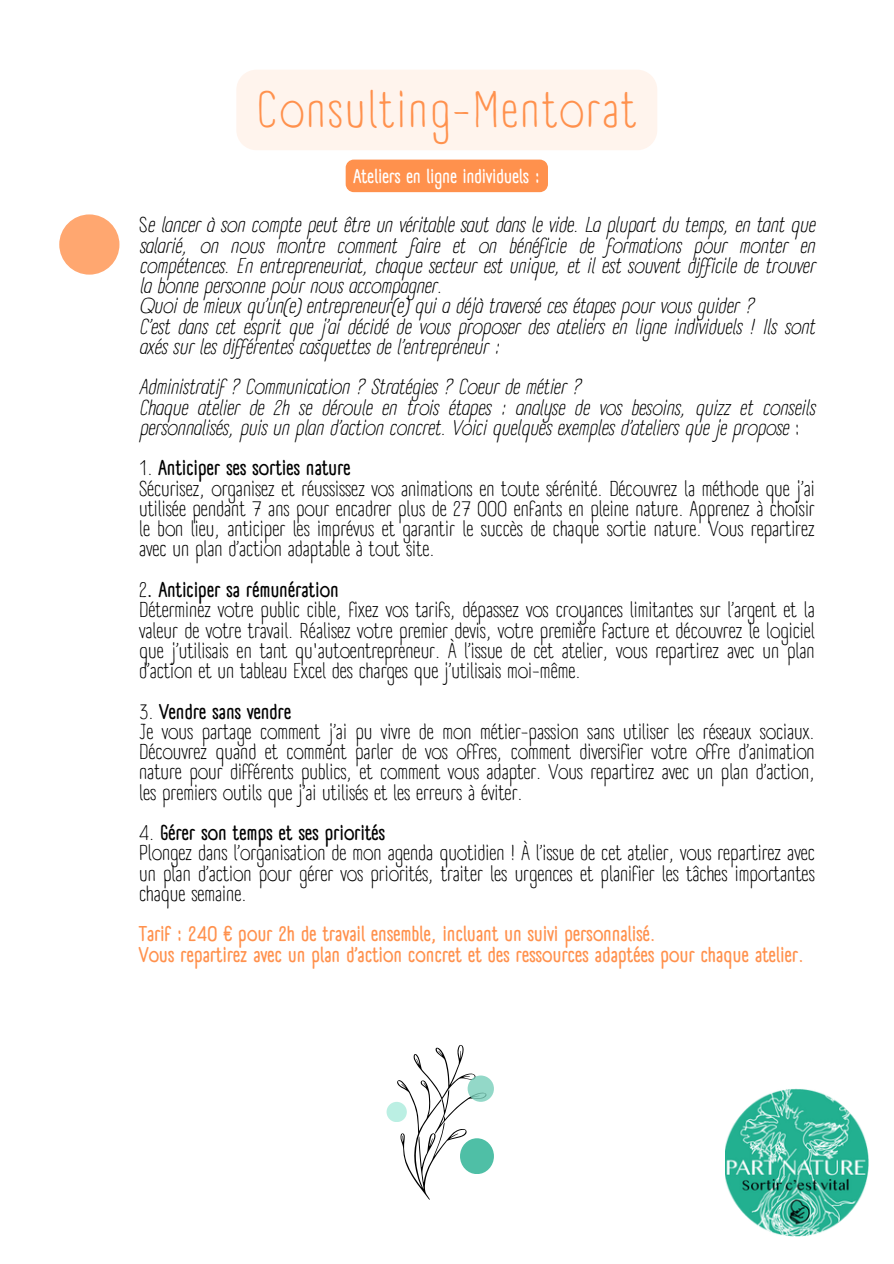
<style>
.page{position:relative;width:894px;height:1264px;background:#fff}
.page>*{position:absolute;margin:0;border:0;box-sizing:border-box;transform-origin:0 0}
.t1{font:49.5px "A Day Without Sun Text";letter-spacing:.05em;color:#ff914d}
.t2{font:21px/20.2px "A Day Without Sun Text";color:#000;text-align:justify}
.t3{font:italic 21px/20.2px "A Day Without Sun Text";color:#000}
.t4{font:700 21px/20.2px "A Day Without Sun Text";color:#ff914d}
.t5{font:700 21px "A Day Without Sun Text";color:#000}
.t6{font:700 19.5px "A Day Without Sun Text";color:#fff}
.s1{font-style:normal}
.s2{font-weight:400}
</style>
<div class="page">
<svg style="left:397px;top:1045px;width:89px;height:154px"></svg>
<div style="left:236px;top:70px;width:421px;height:80px;background:#fff4ed"></div>
<div style="left:59px;top:214px;width:60px;height:61px;background:#ffa770;border-radius:50%"></div>
<svg style="left:467px;top:1075px;width:27px;height:26px"></svg>
<svg style="left:386px;top:1101px;width:21px;height:21px"></svg>
<div style="left:460px;top:1138px;width:34px;height:35px;background:#4fbfa6;border-radius:50%"></div>
<img style="left:725px;top:1088px;width:142px;height:148px">
<div style="left:345px;top:160px;width:203px;height:32px;background:#ff914d"></div>
<h1 class="t1" style="left:257px;top:80px;width:380px">Consulting-Mentorat</h1>
<p class="t6" style="left:353px;top:164px;width:188px">Ateliers en ligne individuels :</p>
<p class="t3" style="left:139px;top:215px;width:677px;text-align:justify"><span class="s1">S</span>e lancer à son compte peut être un véritable saut dans le vide. La plupart du temps, en tant que salarié, on nous montre comment faire et on bénéficie de formations pour monter en compétences. En entrepreneuriat, chaque secteur est unique, et il est souvent dif icile de trouver la bonne personne pour nous accompagner.</p>
<p class="t3" style="left:139px;top:296px;width:616px">Quoi de mieux qu’un(e) entrepreneur(e) qui a déjà traversé ces étapes pour vous guider ?</p>
<p class="t3" style="left:139px;top:316px;width:677px">C’est dans cet esprit que j’ai décidé de vous proposer des ateliers en ligne individuels ! Ils sont axés sur les dif érentes casquettes de l’entrepreneur :</p>
<p class="t3" style="left:139px;top:377px;width:443px">Administratif ? Communication ? Stratégies ? Coeur de métier ?</p>
<p class="t3" style="left:139px;top:397px;width:677px">Chaque atelier de 2h se déroule en trois étapes : analyse de vos besoins, quizz et conseils personnalisés, puis un plan d’action concret. Voici quelques exemples d’ateliers que je propose <span class="s1">:</span></p>
<p class="t5" style="left:139px;top:455px;width:213px"><span class="s2">1.</span> Anticiper ses sorties nature</p>
<p class="t2" style="left:139px;top:478px;width:677px">Sécurisez, organisez et réussissez vos animations en toute sérénité. Découvrez la méthode que j’ai utilisée pendant 7 ans pour encadrer plus de 27 000 enfants en pleine nature. Apprenez à choisir le bon lieu, anticiper les imprévus et garantir le succès de chaque sortie nature. Vous repartirez avec un plan d’action adaptable à tout site.</p>
<p class="t5" style="left:139px;top:577px;width:201px"><span class="s2">2</span>. Anticiper sa rémunération</p>
<p class="t2" style="left:139px;top:600px;width:677px">Déterminez votre public cible, fixez vos tarifs, dépassez vos croyances limitantes sur l’argent et la valeur de votre travail. Réalisez votre premier devis, votre première facture et découvrez le logiciel que j’utilisais en tant qu'autoentrepreneur. À l’issue de cet atelier, vous repartirez avec un plan d’action et un tableau Excel des charges que j’utilisais moi-même.</p>
<p class="t5" style="left:139px;top:698px;width:154px"><span class="s2">3.</span> Vendre sans vendre</p>
<p class="t2" style="left:139px;top:721px;width:677px">Je vous partage comment j’ai pu vivre de mon métier-passion sans utiliser les réseaux sociaux.<br>Découvrez quand et comment parler de vos offres, comment diversifier votre offre d’animation nature pour différents publics, et comment vous adapter. Vous repartirez avec un plan d’action, les premiers outils que j’ai utilisés et les erreurs à éviter.</p>
<p class="t5" style="left:139px;top:820px;width:247px"><span class="s2">4.</span> Gérer son temps et ses priorités</p>
<h2 class="t2" style="left:139px;top:843px;width:677px">Plongez dans l’organisation de mon agenda quotidien ! À l’issue de cet atelier, vous repartirez avec un plan d’action pour gérer vos priorités, traiter les urgences et planifier les tâches importantes chaque semaine.</h2>
<p class="t4" style="left:139px;top:924px;width:666px">Tarif : 240 € pour 2h de travail ensemble, incluant un suivi personnalisé.<br>Vous repartirez avec un plan d’action concret et des ressources adaptées pour chaque atelier.</p>
</div>
